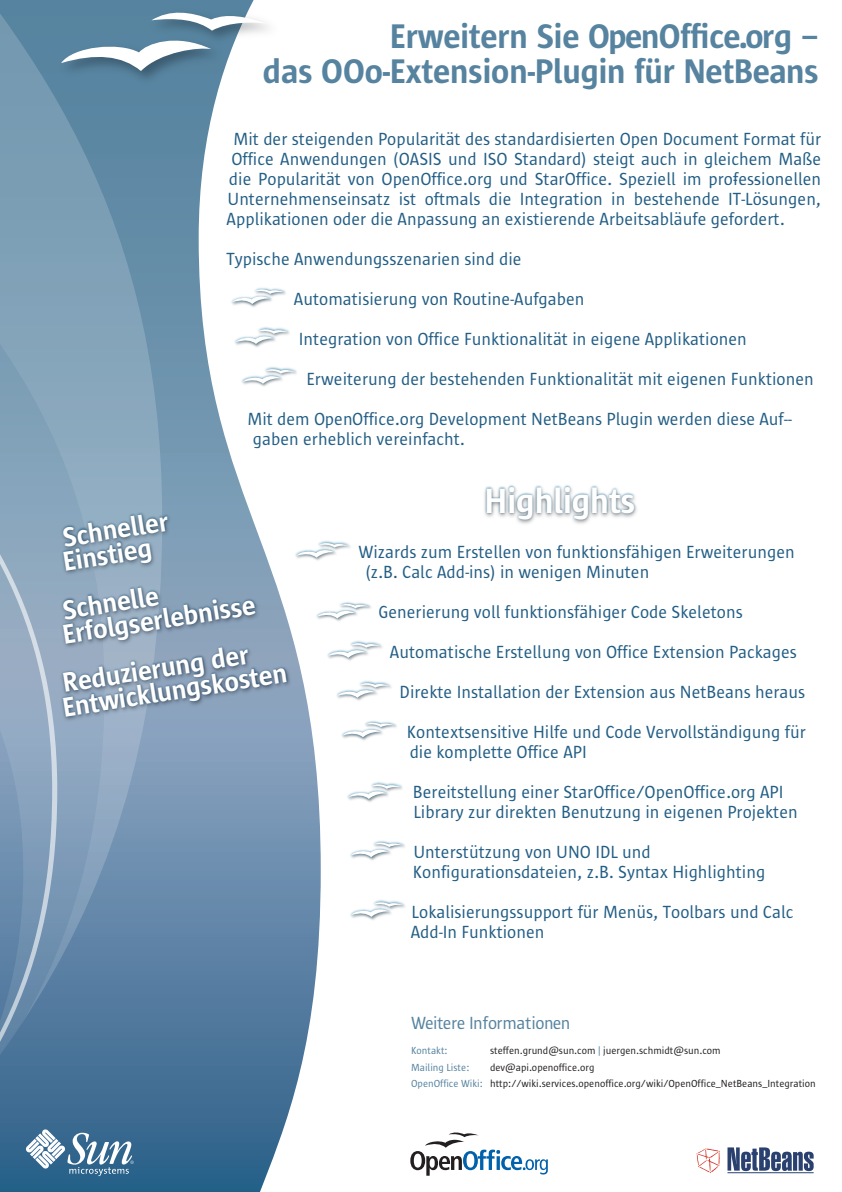
<style>
.page{position:relative;width:842px;height:1192px;background:#fff}
.page>*{position:absolute;margin:0;border:0;box-sizing:border-box;transform-origin:0 0}
.t1{font:600 36px "Sun Sans";color:#fff}
.t2{font:600 35px/35px "Sun Sans";color:#56839f;text-align:right}
.t3{font:600 28px/23.9px "Sun Sans";color:#fff}
.t4{font:18px/20px "Sun Sans";color:#235e85}
.t5{font:18px "Sun Sans";letter-spacing:-.02em;color:#56839f}
.t6{font:10.5px/16.5px "Sun Sans";color:#231f20}
.t7{font:10.5px "Sun Sans";color:#56839f}
.s1{color:#56839f}
</style>
<div class="page">
<svg style="left:57px;top:0;width:264px;height:1192px"></svg>
<svg style="left:696px;top:1148px;width:24px;height:25px"></svg>
<hr style="left:727px;top:1172px;width:87px;height:1px;background:#2a4170">
<svg style="left:727px;top:1147px;width:87px;height:24px"></svg>
<svg style="left:410px;top:1132px;width:138px;height:44px"></svg>
<svg style="left:57px;top:1129px;width:77px;height:47px;background:#6189a7"></svg>
<svg style="left:0;top:0;width:162px;height:1024px;background:#6c91ac"></svg>
<svg style="left:0;top:190px;width:104px;height:938px;background:#7496b1"></svg>
<svg style="left:0;top:382px;width:57px;height:810px;background:#6e90ae"></svg>
<img style="left:54px;top:6px;width:232px;height:84px">
<svg style="left:61px;top:9px;width:206px;height:62px"></svg>
<img style="left:484px;top:485px;width:153px;height:39px">
<img style="left:17px;top:461px;width:304px;height:360px">
<img style="left:20px;top:464px;width:301px;height:352px">
<img style="left:336px;top:681px;width:55px;height:20px">
<svg style="left:337px;top:682px;width:52px;height:16px"></svg>
<img style="left:294px;top:540px;width:27px;height:21px">
<img style="left:295px;top:541px;width:56px;height:22px">
<svg style="left:297px;top:542px;width:51px;height:16px"></svg>
<img style="left:327px;top:641px;width:55px;height:20px">
<svg style="left:328px;top:642px;width:52px;height:16px"></svg>
<img style="left:314px;top:600px;width:7px;height:22px">
<img style="left:315px;top:602px;width:56px;height:22px">
<svg style="left:317px;top:603px;width:52px;height:16px"></svg>
<img style="left:341px;top:721px;width:56px;height:20px">
<svg style="left:343px;top:722px;width:52px;height:15px"></svg>
<img style="left:347px;top:782px;width:56px;height:20px">
<svg style="left:349px;top:783px;width:52px;height:16px"></svg>
<img style="left:350px;top:841px;width:55px;height:19px">
<svg style="left:351px;top:842px;width:52px;height:15px"></svg>
<img style="left:350px;top:900px;width:55px;height:20px">
<svg style="left:351px;top:901px;width:52px;height:16px"></svg>
<img style="left:229px;top:286px;width:58px;height:21px">
<img style="left:230px;top:287px;width:59px;height:22px">
<svg style="left:232px;top:288px;width:52px;height:16px"></svg>
<img style="left:232px;top:326px;width:59px;height:21px">
<img style="left:234px;top:327px;width:59px;height:22px">
<svg style="left:236px;top:328px;width:52px;height:16px"></svg>
<img style="left:240px;top:366px;width:58px;height:21px">
<img style="left:241px;top:367px;width:59px;height:22px">
<svg style="left:243px;top:368px;width:52px;height:16px"></svg>
<h2 class="t2" style="left:263px;top:19px;width:557px">Erweitern Sie OpenOffice.org –<br>das OOo-Extension-Plugin für NetBeans</h2>
<p class="t4" style="left:227px;top:129px;width:596px;text-align:justify;text-indent:7px">Mit der steigenden Popularität des standardisierten Open Document Format für Office Anwendungen (OASIS und ISO Standard) steigt auch in gleichem Maße die Popularität von OpenOffice.org und StarOffice. Speziell im prof-ess- ionellen Unternehmenseinsatz ist oftmals die Integration in bestehende IT-Lösungen, Applikationen oder die Anpassung an existierende Arbeitsabläufe gefordert.</p>
<p class="t4" style="left:227px;top:249px;width:297px">Typische Anwendungsszenarien sind die</p>
<p class="t4" style="left:294px;top:289px;width:292px">Automatisierung von Routine-Aufgaben</p>
<p class="t4" style="left:299px;top:329px;width:449px">Integration von Office Funktionalität in eigene Applikationen</p>
<p class="t4" style="left:306px;top:369px;width:509px">Erweiterung der bestehenden Funktionalität mit eigenen Funktionen</p>
<p class="t4" style="left:253px;top:409px;width:540px;text-indent:-6px">Mit dem OpenOffice.org Development NetBeans Plugin werden diese Auf-- gaben erheblich vereinfacht.</p>
<h3 class="t3" style="left:57px;top:526px;width:112px;rotate:-9deg">Schneller<br>Einstieg</h3>
<h3 class="t3" style="left:57px;top:599px;width:196px;line-height:24.1px;rotate:-9deg">Schnelle<br>Erfolgserlebnisse</h3>
<h3 class="t3" style="left:57px;top:672px;width:228px;rotate:-9deg">Reduzierung der<br>Entwicklungskosten</h3>
<h1 class="t1" style="left:485px;top:482px;width:152px">Highlights</h1>
<p class="t4" style="left:365px;top:542px;width:431px;text-indent:-7px">Wizards zum Erstellen von funktionsfähigen Erweiterungen (z.B. Calc Add-ins) in wenigen Minuten</p>
<p class="t4" style="left:378px;top:602px;width:366px">Generierung voll funktionsfähiger Code Skeletons</p>
<p class="t4" style="left:390px;top:642px;width:408px">Automatische Erstellung von Office Extension Packages</p>
<p class="t4" style="left:400px;top:682px;width:407px">Direkte Installation der Extension aus NetBeans heraus</p>
<p class="t4" style="left:407px;top:722px;width:400px">Kontextsensitive Hilfe und Code Vervollständigung für die komplette Office API</p>
<p class="t4" style="left:413px;top:782px;width:386px">Bereitstellung einer StarOffice/OpenOffice.org API<br>Library zur direkten Benutzung in eigenen Projekten</p>
<p class="t4" style="left:413px;top:842px;width:354px">Unterstützung von UNO IDL und<br>Konfigurationsdateien, z.B. Syntax Highlighting</p>
<p class="t4" style="left:411px;top:902px;width:384px">Lokalisierungssupport für Menüs, Toolbars und Calc<br>Add-In Funktionen</p>
<p class="t5" style="left:411px;top:1013px;width:161px">Weitere Informationen</p>
<p class="t7" style="left:411px;top:1045px;width:38px">Kontakt:</p>
<p class="t6" style="left:490px;top:1043px;width:232px">steffen.grund@sun.com <span class="s1">|</span> juergen.schmidt@sun.com</p>
<p class="t7" style="left:411px;top:1062px;width:60px">Mailing Liste:</p>
<p class="t6" style="left:411px;top:1059px;width:406px;text-indent:79px">dev@api.openoffice.org<br><span class="s1">OpenOffice Wiki:</span> http://wiki.services.openoffice.org/wiki/OpenOffice_NetBeans_Integration</p>
</div>
